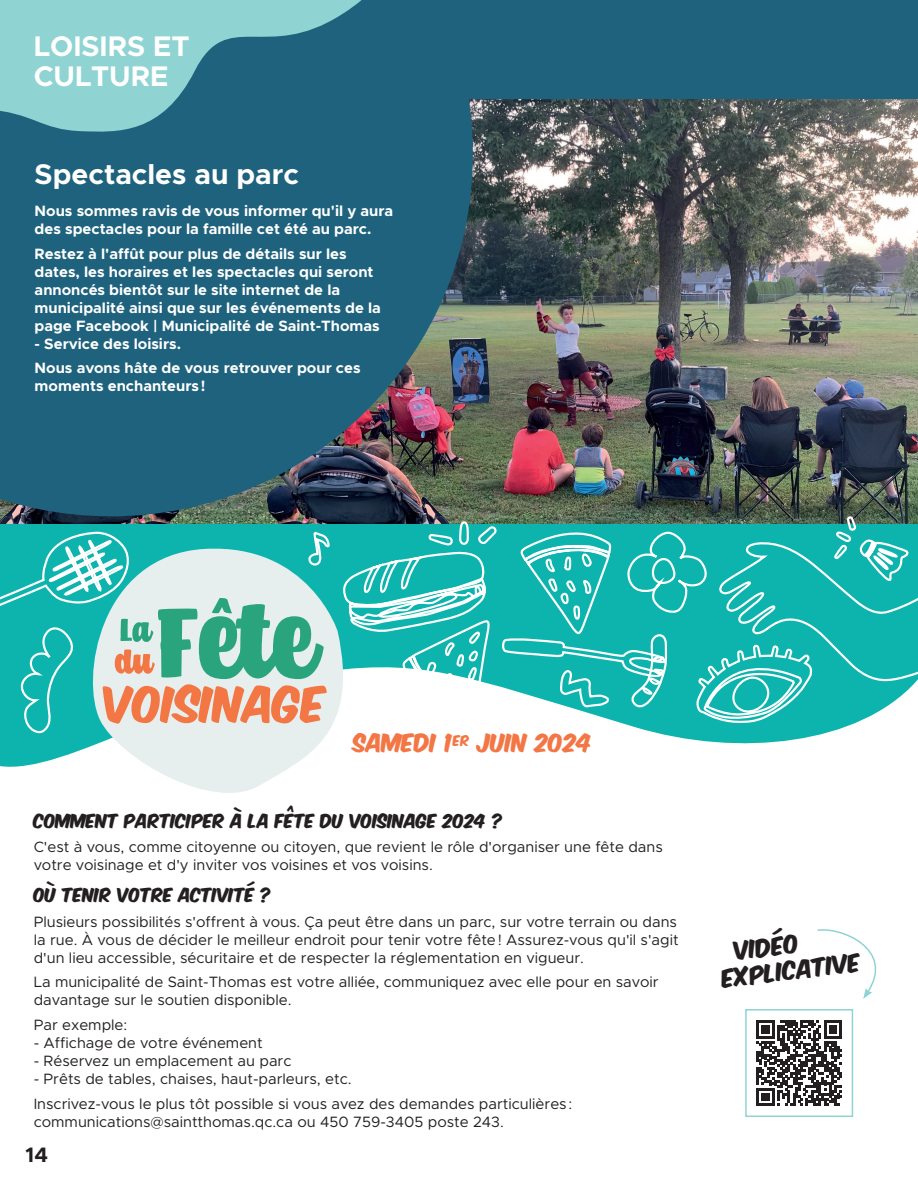
<style>
.page{position:relative;width:918px;height:1188px;background:#fff}
.page>*{position:absolute;margin:0;border:0;box-sizing:border-box;transform-origin:0 0}
.t1{font:700 28.5px/30px "Metropolis";color:#fff}
.t2{font:21.6px "Komika Axis";color:#f37645}
.t3{font:21.6px/26px "Komika Axis";color:#231f20}
.t4{font:700 21px "Metropolis";color:#231f20}
.t5{font:16.5px "Komika Axis";color:#231f20}
.t6{font:15px/18px "Metropolis";color:#231f20}
.t7{font:700 15px/18px "Metropolis";color:#fff}
</style>
<div class="page">
<img style="left:0;top:99px;width:918px;height:425px">
<svg style="left:0;top:99px;width:473px;height:417px;background:#276077"></svg>
<svg style="left:0;top:524px;width:847px;height:243px"></svg>
<svg style="left:80px;top:543px;width:281px;height:250px;fill:#e7efee"></svg>
<svg style="left:0;top:530px;width:331px;height:207px;background:#7fc5b9"></svg>
<svg style="left:341px;top:497px;width:577px;height:229px"></svg>
<svg style="left:756px;top:1020px;width:86px;height:86px"></svg>
<div style="left:745px;top:1009px;width:108px;height:108px;border:2px solid #8fd3d3"></div>
<svg style="left:817px;top:929px;width:60px;height:70px"></svg>
<div style="left:0;top:0;width:918px;height:99px;background:#1e627d"></div>
<svg style="left:0;top:0;width:379px;height:135px;fill:#8fd3d3"></svg>
<h1 class="t1" style="left:34px;top:32px;width:157px">LOISIRS ET<br>CULTURE</h1>
<h1 class="t1" style="left:35px;top:160px;width:266px">Spectacles au parc</h1>
<p class="t7" style="left:35px;top:202px;width:360px">Nous sommes ravis de vous informer qu'il y aura des spectacles pour la famille cet été au parc.</p>
<p class="t7" style="left:35px;top:244px;width:348px">Restez à l'affût pour plus de détails sur les dates, les horaires et les spectacles qui seront annoncés bientôt sur le site internet de la municipalité ainsi que sur les événements de la page Facebook | Municipalité de Saint-Thomas</p>
<p class="t7" style="left:35px;top:331px;width:328px;line-height:24.8px">- Service des loisirs.<br>Nous avons hâte de vous retrouver pour ces</p>
<p class="t7" style="left:35px;top:377px;width:172px">moments enchanteurs!</p>
<h2 class="t2" style="left:354px;top:732px;width:240px">SAMEDI 1<sup>ER</sup> JUIN 2024</h2>
<p class="t5" style="left:34px;top:812px;width:471px">COMMENT PARTICIPER À LA FÊTE DU VOISINAGE 2024 ?</p>
<p class="t6" style="left:34px;top:838px;width:631px">C'est à vous, comme citoyenne ou citoyen, que revient le rôle d'organiser une fête dans votre voisinage et d'y inviter vos voisines et vos voisins.</p>
<p class="t5" style="left:34px;top:887px;width:239px">OÙ TENIR VOTRE ACTIVITÉ ?</p>
<p class="t6" style="left:34px;top:913px;width:646px;text-align:justify">Plusieurs possibilités s'offrent à vous. Ça peut être dans un parc, sur votre terrain ou dans la rue. À vous de décider le meilleur endroit pour tenir votre fête! Assurez-vous qu'il s'agit d'un lieu accessible, sécuritaire et de respecter la réglementation en vigueur.</p>
<p class="t6" style="left:34px;top:973px;width:626px">La municipalité de Saint-Thomas est votre alliée, communiquez avec elle pour en savoir davantage sur le soutien disponible.</p>
<p class="t6" style="left:34px;top:1016px;width:95px">Par exemple:</p>
<p class="t6" style="left:34px;top:1034px;width:230px">- Affichage de votre événement</p>
<p class="t6" style="left:34px;top:1052px;width:259px">- Réservez un emplacement au parc</p>
<p class="t6" style="left:34px;top:1067px;width:540px;line-height:24.8px">- Prêts de tables, chaises, haut-parleurs, etc.<br>Inscrivez-vous le plus tôt possible si vous avez des demandes particulières :</p>
<p class="t6" style="left:34px;top:1113px;width:472px">communications@saintthomas.qc.ca ou 450 759-3405 poste 243.</p>
<h3 class="t4" style="left:26px;top:1141px;width:24px">14</h3>
<h2 class="t3" style="left:718px;top:942px;width:141px;text-indent:16px;rotate:-7deg">VIDÉO<br>EXPLICATIVE</h2>
</div>
